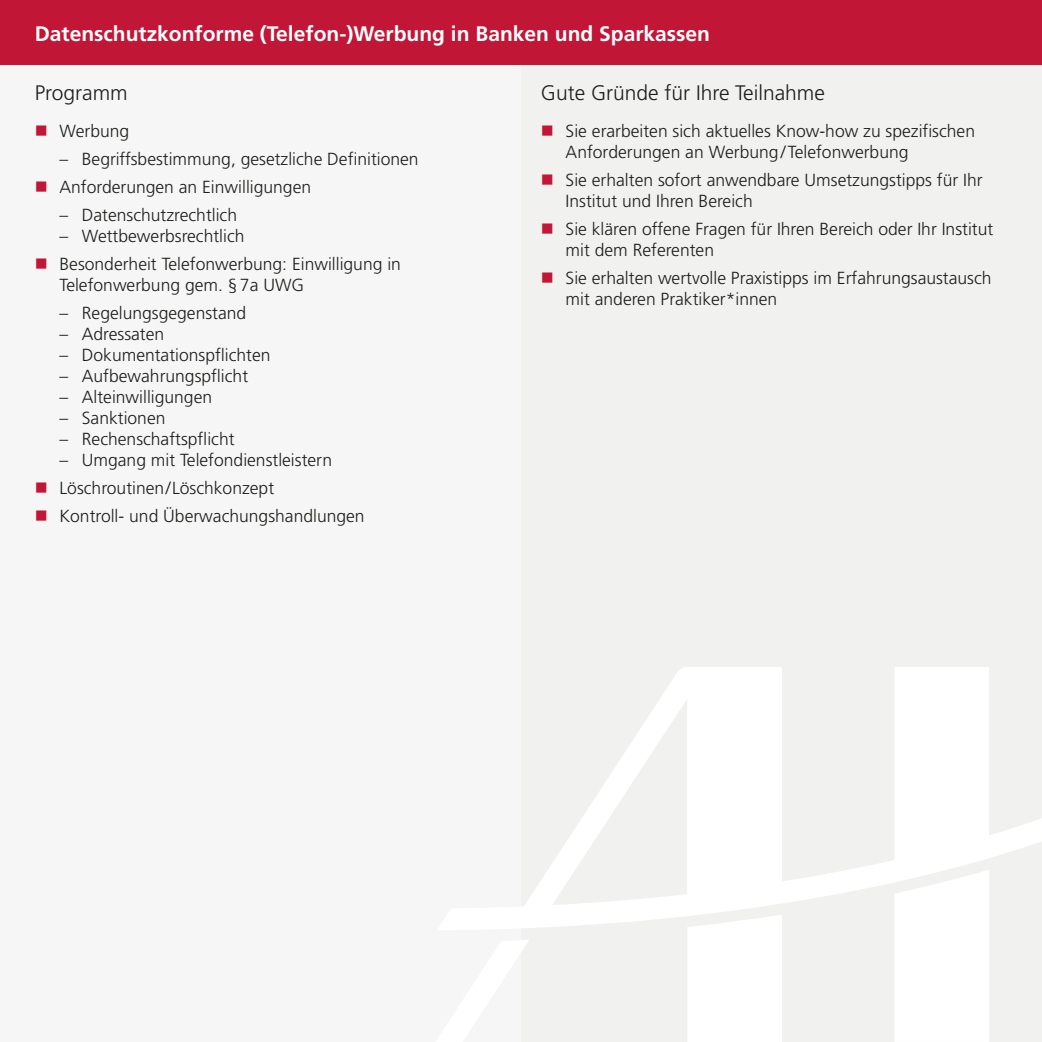
<style>
.page{position:relative;width:1042px;height:1042px;background:#fff}
.page>*{position:absolute;margin:0;border:0;box-sizing:border-box;transform-origin:0 0}
.t1{font:700 21px "Frutiger LT Pro";color:#fff}
.t2{font:300 21px "Frutiger LT Pro";color:#1d1d1b}
.t3{font:300 17.5px/21px "Frutiger LT Pro";color:#1d1d1b}
</style>
<div class="page">
<div style="left:521px;top:64px;width:521px;height:978px;background:#f1f1f0"></div>
<div style="left:0;top:64px;width:521px;height:978px;background:#f6f6f6"></div>
<div style="left:0;top:0;width:1042px;height:64px;background:#c21636"></div>
<div style="left:687px;top:930px;width:95px;height:112px;background:#fff"></div>
<div style="left:895px;top:930px;width:94px;height:112px;background:#fff"></div>
<svg style="left:521px;top:940px;width:8px;height:12px"></svg>
<svg style="left:521px;top:667px;width:521px;height:263px"></svg>
<p class="t1" style="left:35px;top:25px;width:677px">Datenschutzkonforme (Telefon-)Werbung in Banken und Sparkassen</p>
<p class="t2" style="left:35px;top:84px;width:94px">Programm</p>
<p class="t3" style="left:60px;top:122px;width:71px">Werbung</p>
<p class="t3" style="left:60px;top:150px;width:361px">– Begriffsbestimmung, gesetzliche Definitionen</p>
<p class="t3" style="left:60px;top:178px;width:253px">Anforderungen an Einwilligungen</p>
<p class="t3" style="left:60px;top:206px;width:179px">– Datenschutzrechtlich</p>
<p class="t3" style="left:60px;top:227px;width:187px">– Wettbewerbsrechtlich</p>
<p class="t3" style="left:60px;top:255px;width:343px">Besonderheit Telefonwerbung: Einwilligung in</p>
<p class="t3" style="left:60px;top:276px;width:246px">Telefonwerbung gem. § 7a UWG</p>
<p class="t3" style="left:60px;top:304px;width:188px">– Regelungsgegenstand</p>
<p class="t3" style="left:60px;top:325px;width:106px">– Adressaten</p>
<p class="t3" style="left:60px;top:346px;width:212px">– Dokumentationspflichten</p>
<p class="t3" style="left:60px;top:367px;width:190px">– Aufbewahrungspflicht</p>
<p class="t3" style="left:60px;top:388px;width:154px">– Alteinwilligungen</p>
<p class="t3" style="left:60px;top:409px;width:107px">– Sanktionen</p>
<p class="t3" style="left:60px;top:430px;width:176px">– Rechenschaftspflicht</p>
<p class="t3" style="left:60px;top:451px;width:274px">– Umgang mit Telefondienstleistern</p>
<p class="t3" style="left:60px;top:479px;width:216px">Löschroutinen / Löschkonzept</p>
<p class="t3" style="left:60px;top:507px;width:307px">Kontroll- und Überwachungshandlungen</p>
<p class="t2" style="left:541px;top:84px;width:285px">Gute Gründe für Ihre Teilnahme</p>
<p class="t3" style="left:566px;top:122px;width:411px">Sie erarbeiten sich aktuelles Know-how zu spezifischen<br>Anforderungen an Werbung / Telefonwerbung</p>
<p class="t3" style="left:566px;top:171px;width:418px">Sie erhalten sofort anwendbare Umsetzungstipps für Ihr<br>Institut und Ihren Bereich</p>
<p class="t3" style="left:566px;top:220px;width:429px">Sie klären offene Fragen für Ihren Bereich oder Ihr Institut mit dem Referenten</p>
<p class="t3" style="left:566px;top:269px;width:427px">Sie erhalten wertvolle Praxistipps im Erfahrungsaustausch</p>
<p class="t3" style="left:566px;top:290px;width:213px">mit anderen Praktiker*innen</p>
</div>
